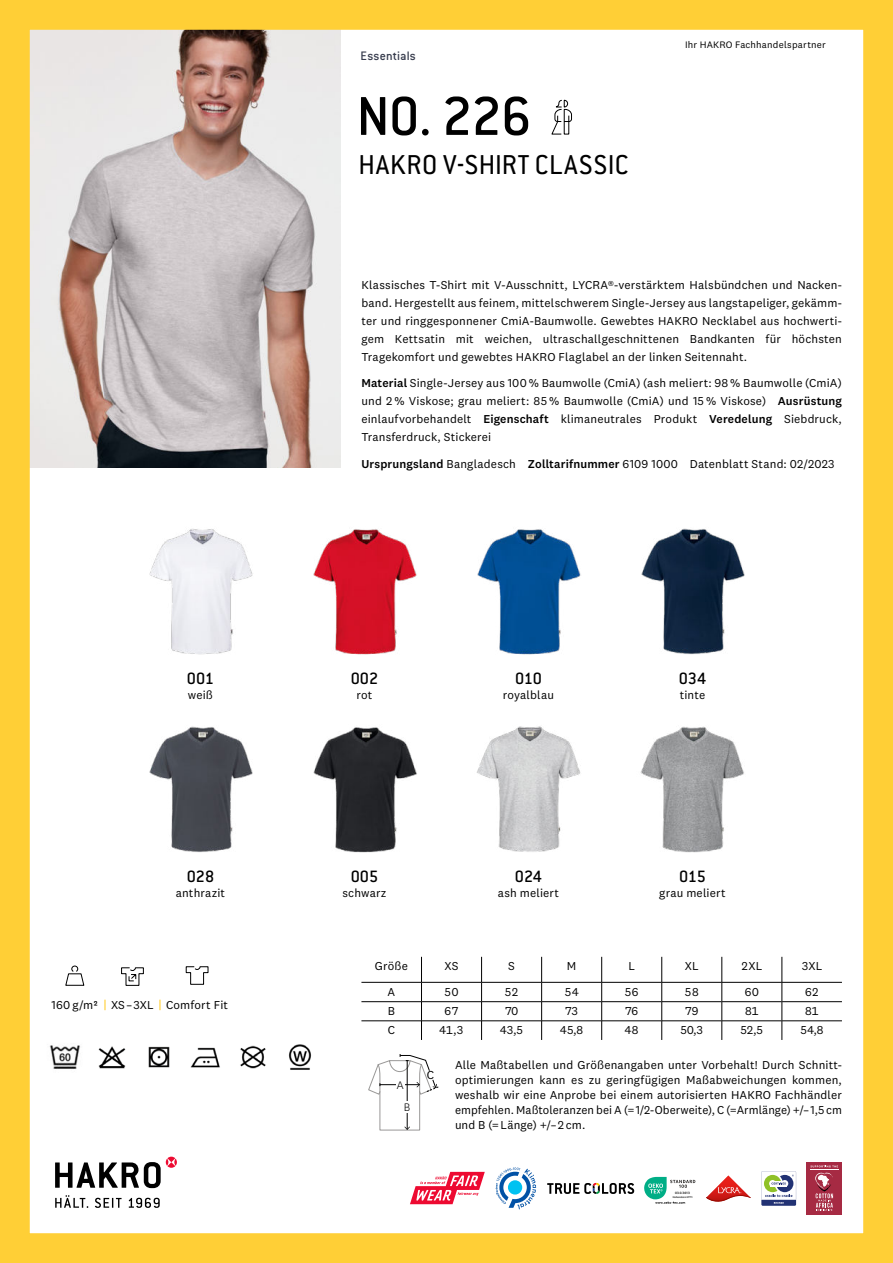
<style>
.page{position:relative;width:893px;height:1263px;background:#fff}
.page>*{position:absolute;margin:0;border:0;box-sizing:border-box;transform-origin:0 0}
.t1{font:500 60px "Conduit ITC Pro";color:#000}
.t2{font:30px "Conduit ITC Pro";letter-spacing:.02em;color:#000}
.t3{font:500 18px "Conduit ITC Pro";letter-spacing:-.005em;color:#000}
.t4{font:500 13.5px "Conduit ITC Pro";letter-spacing:.01em;color:#363b4c}
.t5{font:300 12.75px "National";color:#000}
.t6{font:12px "National 2";color:#000}
.t7{font:11.85px/18px "National 2";letter-spacing:.01em;color:#000;text-align:justify}
.t8{font:9.75px "National 2";letter-spacing:.02em;color:#000}
.t9{font:700 3.45px "Foco";color:#222}
.t10{font:700 2.7px "Foco";color:#222}
.s1{font-weight:500}
</style>
<div class="page">
<svg style="left:55px;top:1195px;width:33px;height:13px"></svg>
<svg style="left:95px;top:1198px;width:27px;height:10px"></svg>
<svg style="left:129px;top:1198px;width:31px;height:10px"></svg>
<svg style="left:55px;top:1157px;width:122px;height:31px"></svg>
<svg style="left:368px;top:1054px;width:71px;height:77px"></svg>
<img style="left:31px;top:31px;width:309px;height:437px">
<img style="left:49px;top:1044px;width:263px;height:26px">
<svg style="left:551px;top:99px;width:21px;height:36px"></svg>
<svg style="left:706px;top:1175px;width:45px;height:27px"></svg>
<div style="left:807px;top:1162px;width:35px;height:52px;background:#a62a43"></div>
<svg style="left:810px;top:1165px;width:28px;height:46px"></svg>
<svg style="left:547px;top:1183px;width:87px;height:11px"></svg>
<svg style="left:410px;top:1172px;width:75px;height:32px"></svg>
<svg style="left:761px;top:1171px;width:35px;height:35px"></svg>
<div style="left:0;top:0;width:893px;height:1263px;border:30px solid #ffcf36"></div>
<svg style="left:65px;top:965px;width:20px;height:21px"></svg>
<svg style="left:121px;top:967px;width:23px;height:19px"></svg>
<svg style="left:185px;top:966px;width:24px;height:19px"></svg>
<img style="left:313px;top:727px;width:104px;height:126px">
<img style="left:149px;top:529px;width:104px;height:126px">
<img style="left:313px;top:529px;width:104px;height:126px">
<img style="left:149px;top:726px;width:104px;height:127px">
<img style="left:477px;top:529px;width:104px;height:126px">
<img style="left:641px;top:528px;width:104px;height:127px">
<img style="left:640px;top:726px;width:104px;height:127px">
<img style="left:476px;top:726px;width:105px;height:126px">
<hr style="left:361px;top:982px;width:60px;height:1px;background:#000">
<hr style="left:421px;top:982px;width:61px;height:1px;background:#000">
<hr style="left:482px;top:982px;width:60px;height:1px;background:#000">
<hr style="left:542px;top:982px;width:60px;height:1px;background:#000">
<hr style="left:602px;top:982px;width:60px;height:1px;background:#000">
<hr style="left:662px;top:982px;width:60px;height:1px;background:#000">
<hr style="left:722px;top:982px;width:60px;height:1px;background:#000">
<hr style="left:782px;top:982px;width:60px;height:1px;background:#000">
<hr style="left:422px;top:1001px;width:59px;height:1px;background:#000">
<hr style="left:482px;top:1001px;width:59px;height:1px;background:#000">
<hr style="left:542px;top:1001px;width:59px;height:1px;background:#000">
<hr style="left:602px;top:1001px;width:59px;height:1px;background:#000">
<hr style="left:662px;top:1001px;width:60px;height:1px;background:#000">
<hr style="left:722px;top:1001px;width:60px;height:1px;background:#000">
<hr style="left:782px;top:1001px;width:60px;height:1px;background:#000">
<hr style="left:422px;top:1020px;width:59px;height:1px;background:#000">
<hr style="left:482px;top:1020px;width:59px;height:1px;background:#000">
<hr style="left:542px;top:1020px;width:59px;height:1px;background:#000">
<hr style="left:602px;top:1020px;width:59px;height:1px;background:#000">
<hr style="left:662px;top:1020px;width:60px;height:1px;background:#000">
<hr style="left:722px;top:1020px;width:60px;height:1px;background:#000">
<hr style="left:782px;top:1020px;width:60px;height:1px;background:#000">
<hr style="left:361px;top:1001px;width:60px;height:1px;background:#000">
<hr style="left:361px;top:1020px;width:60px;height:1px;background:#000">
<svg style="left:722px;top:957px;width:1px;height:83px"></svg>
<svg style="left:782px;top:957px;width:1px;height:83px"></svg>
<svg style="left:661px;top:957px;width:1px;height:83px"></svg>
<svg style="left:541px;top:957px;width:1px;height:83px"></svg>
<svg style="left:601px;top:957px;width:1px;height:83px"></svg>
<svg style="left:481px;top:957px;width:1px;height:83px"></svg>
<svg style="left:421px;top:957px;width:1px;height:83px"></svg>
<svg style="left:104px;top:1000px;width:2px;height:10px"></svg>
<svg style="left:159px;top:1000px;width:2px;height:10px"></svg>
<svg style="left:496px;top:1167px;width:40px;height:42px"></svg>
<svg style="left:644px;top:1177px;width:51px;height:27px"></svg>
<h3 class="t3" style="left:187px;top:667px;width:29px">001</h3>
<p class="t7" style="left:188px;top:686px;width:27px">weiß</p>
<h3 class="t3" style="left:187px;top:865px;width:29px">028</h3>
<p class="t7" style="left:176px;top:884px;width:51px">anthrazit</p>
<p class="t7" style="left:52px;top:997px;width:178px">160 g/m² XS – 3XL Comfort Fit</p>
<p class="t4" style="left:361px;top:47px;width:57px">Essentials</p>
<h1 class="t1" style="left:356px;top:79px;width:176px">NO. 226</h1>
<h2 class="t2" style="left:358px;top:146px;width:272px">HAKRO V-SHIRT CLASSIC</h2>
<p class="t8" style="left:685px;top:41px;width:142px">Ihr HAKRO Fachhandelspartner</p>
<p class="t7" style="left:361px;top:277px;width:482px">Klassisches T-Shirt mit V-Ausschnitt, LYCRA®-verstärktem Halsbündchen und Nacken&shy;band. Hergestellt aus feinem, mittelschwerem Single-Jersey aus langstapeliger, gekämm&shy;ter und ringgesponnener CmiA-Baumwolle. Gewebtes HAKRO Necklabel aus hochwerti&shy;gem Kettsatin mit weichen, ultraschallgeschnittenen Bandkanten für höchsten Tragekomfort und gewebtes HAKRO Flaglabel an der linken Seitennaht.</p>
<p class="t7" style="left:361px;top:375px;width:482px"><span class="s1">Material</span> Single-Jersey aus 100 % Baumwolle (CmiA) (ash meliert: 98 % Baumwolle (CmiA) und 2 % Viskose; grau meliert: 85 % Baumwolle (CmiA) und 15 % Viskose) <span class="s1">Ausrüstung </span>einlaufvorbehandelt <span class="s1">Eigenschaft</span> klimaneutrales Produkt <span class="s1">Veredelung</span> Siebdruck, Transferdruck, Stickerei</p>
<p class="t7" style="left:361px;top:456px;width:475px"><span class="s1">Ursprungsland</span> Bangladesch <span class="s1">Zolltarifnummer</span> 6109 1000 Datenblatt Stand: 02/2023</p>
<h3 class="t3" style="left:351px;top:667px;width:29px">002</h3>
<p class="t7" style="left:357px;top:686px;width:17px">rot</p>
<h3 class="t3" style="left:351px;top:865px;width:29px">005</h3>
<p class="t7" style="left:342px;top:884px;width:46px">schwarz</p>
<h3 class="t3" style="left:515px;top:667px;width:28px">010</h3>
<p class="t7" style="left:503px;top:686px;width:53px">royalblau</p>
<h3 class="t3" style="left:515px;top:865px;width:29px">024</h3>
<p class="t7" style="left:498px;top:884px;width:63px">ash meliert</p>
<h3 class="t3" style="left:679px;top:667px;width:29px">034</h3>
<p class="t7" style="left:680px;top:686px;width:27px">tinte</p>
<h3 class="t3" style="left:679px;top:865px;width:28px">015</h3>
<p class="t7" style="left:659px;top:884px;width:68px">grau meliert</p>
<p class="t7" style="left:375px;top:958px;width:35px">Größe</p>
<p class="t7" style="left:445px;top:958px;width:15px">XS</p>
<p class="t7" style="left:508px;top:958px;width:8px">S</p>
<p class="t7" style="left:567px;top:958px;width:11px">M</p>
<p class="t7" style="left:628px;top:958px;width:8px">L</p>
<p class="t7" style="left:685px;top:958px;width:15px">XL</p>
<p class="t7" style="left:741px;top:958px;width:23px">2XL</p>
<p class="t7" style="left:801px;top:958px;width:22px">3XL</p>
<p class="t7" style="left:388px;top:984px;width:9px">A</p>
<p class="t7" style="left:444px;top:984px;width:16px">50</p>
<p class="t7" style="left:504px;top:984px;width:16px">52</p>
<p class="t7" style="left:564px;top:984px;width:16px">54</p>
<p class="t7" style="left:624px;top:984px;width:16px">56</p>
<p class="t7" style="left:685px;top:984px;width:16px">58</p>
<p class="t7" style="left:744px;top:984px;width:16px">60</p>
<p class="t7" style="left:805px;top:984px;width:16px">62</p>
<p class="t7" style="left:388px;top:1003px;width:9px">B</p>
<p class="t7" style="left:444px;top:1003px;width:16px">67</p>
<p class="t7" style="left:505px;top:1003px;width:15px">70</p>
<p class="t7" style="left:565px;top:1003px;width:15px">73</p>
<p class="t7" style="left:625px;top:1003px;width:15px">76</p>
<p class="t7" style="left:685px;top:1003px;width:15px">79</p>
<p class="t7" style="left:745px;top:1003px;width:15px">81</p>
<p class="t7" style="left:805px;top:1003px;width:15px">81</p>
<p class="t7" style="left:388px;top:1022px;width:9px">C</p>
<p class="t7" style="left:439px;top:1022px;width:26px">41,3</p>
<p class="t7" style="left:500px;top:1022px;width:25px">43,5</p>
<p class="t7" style="left:560px;top:1022px;width:25px">45,8</p>
<p class="t7" style="left:625px;top:1022px;width:16px">48</p>
<p class="t7" style="left:680px;top:1022px;width:25px">50,3</p>
<p class="t7" style="left:740px;top:1022px;width:25px">52,5</p>
<p class="t7" style="left:800px;top:1022px;width:25px">54,8</p>
<p class="t5" style="left:397px;top:1077px;width:8px">A</p>
<p class="t5" style="left:404px;top:1099px;width:8px">B</p>
<p class="t6" style="left:427px;top:1070px;width:9px">C</p>
<p class="t7" style="left:455px;top:1059px;width:388px;line-height:15px">Alle Maßtabellen und Größenangaben unter Vorbehalt! Durch Schnitt&shy;optimierungen kann es zu geringfügigen Maßabweichungen kommen, weshalb wir eine Anprobe bei einem autorisierten HAKRO Fachhändler empfehlen. Maßtoleranzen bei A (= 1/2-Oberweite), C (=Armlänge) +/– 1,5 cm und B (= Länge) +/– 2 cm.</p>
<p class="t9" style="left:675px;top:1191px;width:16px">03.0.3613</p>
<p class="t10" style="left:673px;top:1195px;width:21px">Hohenstein HTTI</p>
</div>
